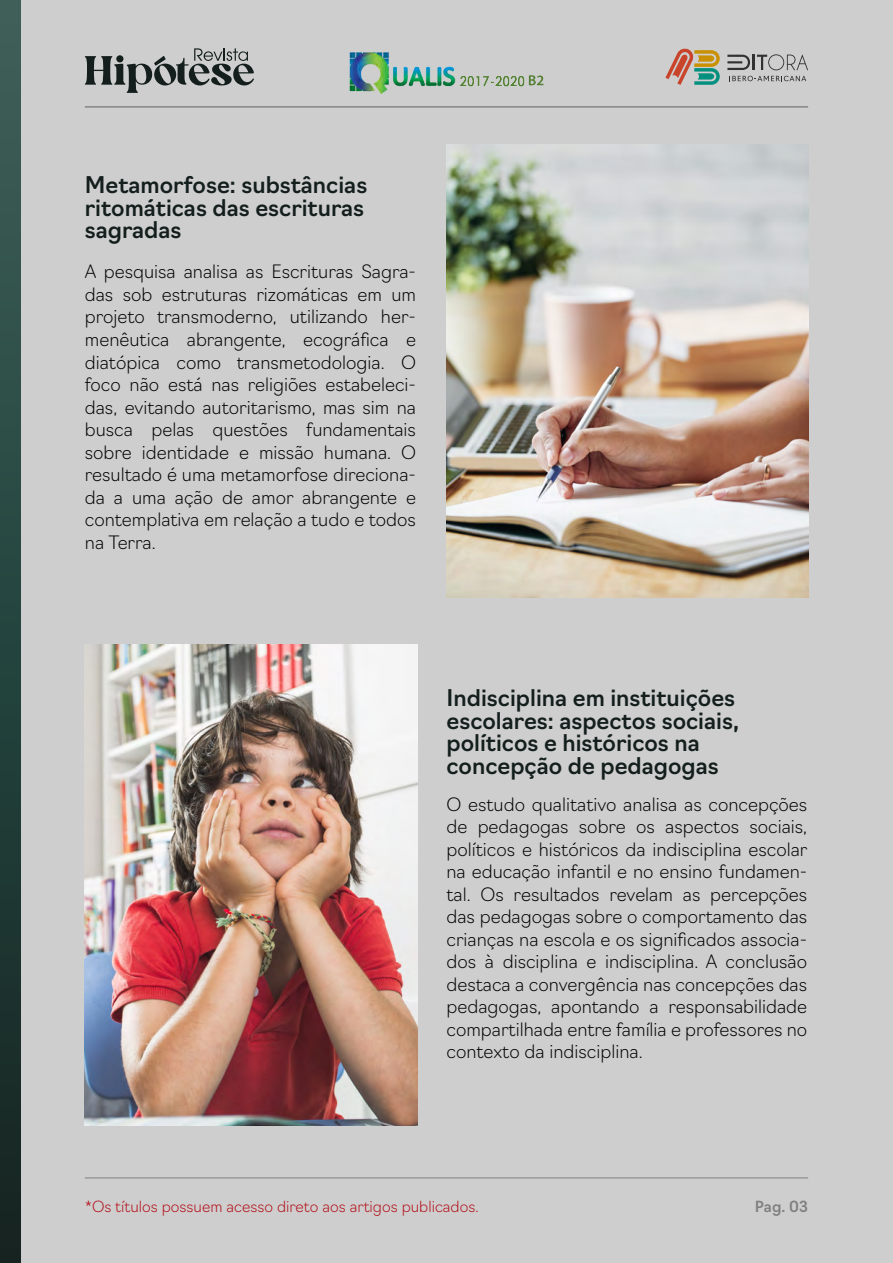
<style>
.page{position:relative;width:893px;height:1263px;background:#cecece}
.page>*{position:absolute;margin:0;border:0;box-sizing:border-box;transform-origin:0 0}
.t1{font:500 22.5px/22.5px "Navigo";color:#141f1d}
.t2{font:18px/22.5px "Navigo Extra Light 2";color:#000;text-align:justify}
.t3{font:15px "Navigo Extra Light 2";color:#b20b15}
.t4{font:500 15px "Navigo";color:#808080}
</style>
<div class="page">
<svg style="left:665px;top:48px;width:55px;height:37px"></svg>
<svg style="left:727px;top:54px;width:81px;height:16px"></svg>
<svg style="left:729px;top:76px;width:77px;height:5px"></svg>
<hr style="left:85px;top:107px;width:723px;height:1px;background:#606060">
<hr style="left:85px;top:1177px;width:723px;height:1px;background:#808080">
<svg style="left:85px;top:48px;width:169px;height:45px"></svg>
<div style="left:0;top:0;width:20px;height:1263px;background:linear-gradient(to bottom,#3d615b,#122521)"></div>
<img style="left:350px;top:52px;width:105px;height:42px">
<img style="left:460px;top:76px;width:69px;height:11px">
<svg style="left:529px;top:75px;width:14px;height:10px"></svg>
<img style="left:447px;top:144px;width:361px;height:454px">
<img style="left:85px;top:645px;width:332px;height:480px">
<p class="t1" style="left:85px;top:172px;width:284px">Metamorfose: substâncias ritomáticas das escrituras sagradas</p>
<p class="t2" style="left:85px;top:259px;width:333px">A pesquisa analisa as Escrituras Sagra&shy;das sob estruturas rizomáticas em um projeto transmoderno, utilizando her&shy;menêutica abrangente, ecográfica e diatópica como transmetodologia. O foco não está nas religiões estabeleci&shy;das, evitando autoritarismo, mas sim na busca pelas questões fundamentais sobre identidade e missão humana. O resultado é uma metamorfose direciona&shy;da a uma ação de amor abrangente e contemplativa em relação a tudo e todos na Terra.</p>
<p class="t1" style="left:446px;top:685px;width:294px">Indisciplina em instituições escolares: aspectos sociais, políticos e históricos na concepção de pedagogas</p>
<p class="t2" style="left:446px;top:792px;width:363px">O estudo qualitativo analisa as concepções de pedagogas sobre os aspectos sociais, políticos e históricos da indisciplina escolar na educação infantil e no ensino fundamen&shy;tal. Os resultados revelam as percepções das pedagogas sobre o comportamento das crianças na escola e os significados associa&shy;dos à disciplina e indisciplina. A conclusão destaca a convergência nas concepções das pedagogas, apontando a responsabilidade compartilhada entre família e professores no contexto da indisciplina.</p>
<p class="t3" style="left:85px;top:1194px;width:395px">*Os títulos possuem acesso direto aos artigos publicados.</p>
<p class="t4" style="left:755px;top:1194px;width:55px">Pag. 03</p>
</div>
